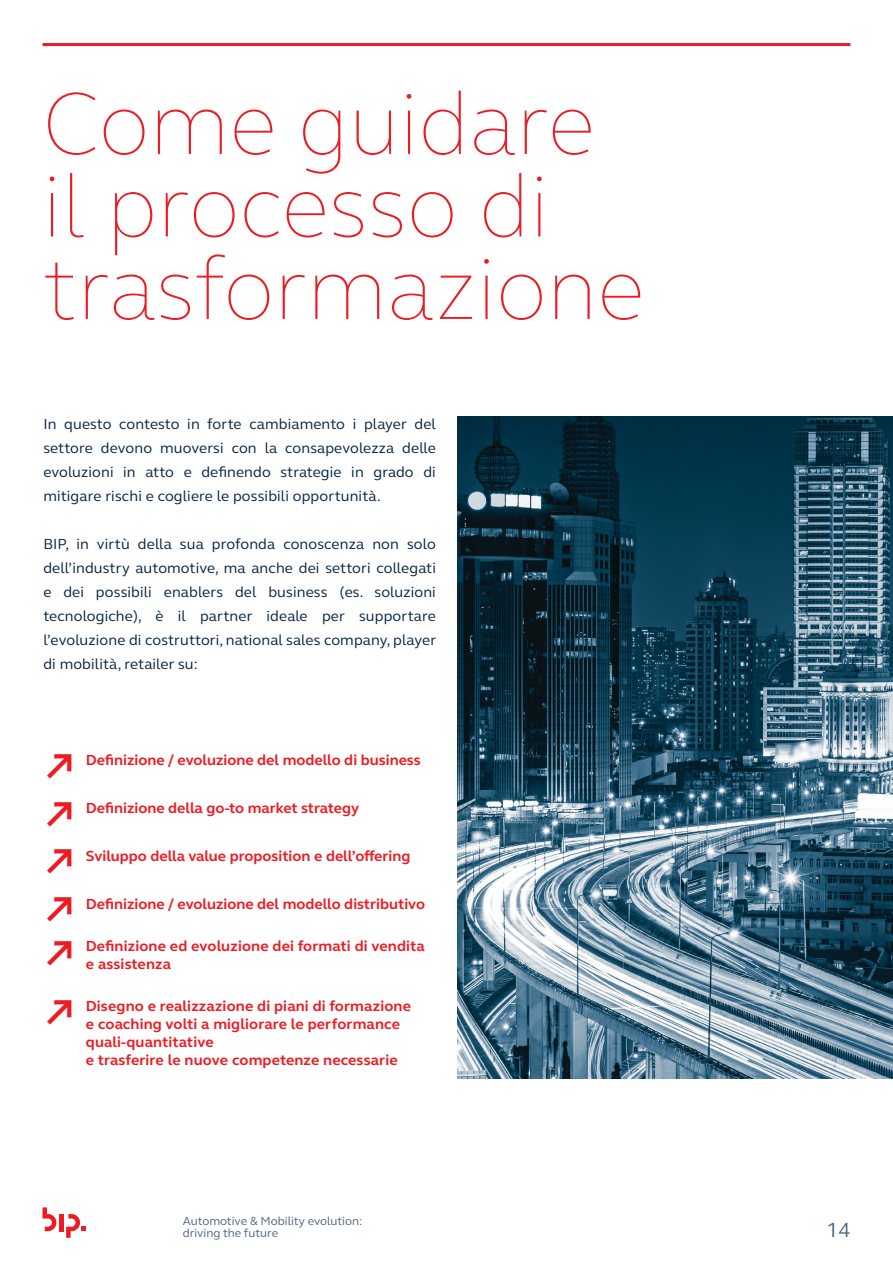
<style>
.page{position:relative;width:893px;height:1263px;background:#fff}
.page>*{position:absolute;margin:0;border:0;box-sizing:border-box;transform-origin:0 0}
.Heading_1_NOTLinkable{font:100 90px/82.5px "FS Elliot Pro";color:#ed1c24}
.Internal_quotes_2{font:700 36px "FS Elliot Pro";color:#ed1c24}
.Num_Pags{font:21px "FS Elliot Pro";color:#50677c}
.Body{font:15px/24px "FS Elliot Pro";letter-spacing:.01em;color:#062442;text-align:justify}
.Body-2{font:700 15px/18px "FS Elliot Pro";color:#ed1c24}
.Retranca{font:12px/12px "FS Elliot Pro";color:#50677c}
</style>
<div class="page">
<img style="left:457px;top:417px;width:436px;height:661px">
<svg style="left:43px;top:1207px;width:14px;height:24px"></svg>
<hr style="left:59px;top:1214px;width:4px;height:17px;background:#ed1c24">
<svg style="left:66px;top:1214px;width:20px;height:24px"></svg>
<hr style="left:43px;top:43px;width:807px;height:3px;background:#ed1c24">
<p class="Heading_1_NOTLinkable" style="left:43px;top:79px;width:603px">Come guidare il processo di trasformazione</p>
<p class="Body" style="left:43px;top:412px;width:394px">In questo contesto in forte cambiamento i player del settore devono muoversi con la consapevolezza delle evoluzioni in atto e definendo strategie in grado di mitigare rischi e cogliere le possibili opportunità.</p>
<p class="Body" style="left:43px;top:532px;width:394px">BIP, in virtù della sua profonda conoscenza non solo dell’industry automotive, ma anche dei settori collegati e dei possibili enablers del business (es. soluzioni tecnologiche), è il partner ideale per supportare l’evoluzione di costruttori, national sales company, player di mobilità, retailer su:</p>
<p class="Internal_quotes_2" style="left:43px;top:740px;width:36px">↗</p>
<p class="Internal_quotes_2" style="left:43px;top:788px;width:36px">↗</p>
<p class="Internal_quotes_2" style="left:43px;top:835px;width:36px">↗</p>
<p class="Internal_quotes_2" style="left:43px;top:883px;width:36px">↗</p>
<p class="Internal_quotes_2" style="left:43px;top:927px;width:36px">↗</p>
<p class="Internal_quotes_2" style="left:43px;top:986px;width:36px">↗</p>
<p class="Body-2" style="left:86px;top:751px;width:336px">Definizione / evoluzione del modello di business</p>
<p class="Body-2" style="left:86px;top:799px;width:275px">Definizione della go-to market strategy</p>
<p class="Body-2" style="left:86px;top:847px;width:326px">Sviluppo della value proposition e dell’offering</p>
<p class="Body-2" style="left:86px;top:895px;width:341px">Definizione / evoluzione del modello distributivo</p>
<p class="Body-2" style="left:86px;top:937px;width:340px">Definizione ed evoluzione dei formati di vendita</p>
<p class="Body-2" style="left:86px;top:955px;width:87px">e assistenza</p>
<p class="Body-2" style="left:86px;top:997px;width:327px">Disegno e realizzazione di piani di formazione</p>
<p class="Body-2" style="left:86px;top:1015px;width:316px">e coaching volti a migliorare le performance quali-quantitative</p>
<p class="Body-2" style="left:86px;top:1051px;width:313px">e trasferire le nuove competenze necessarie</p>
<p class="Retranca" style="left:183px;top:1215px;width:181px">Automotive &amp; Mobility evolution: driving the future</p>
<p class="Num_Pags" style="left:826px;top:1216px;width:26px">14</p>
</div>
